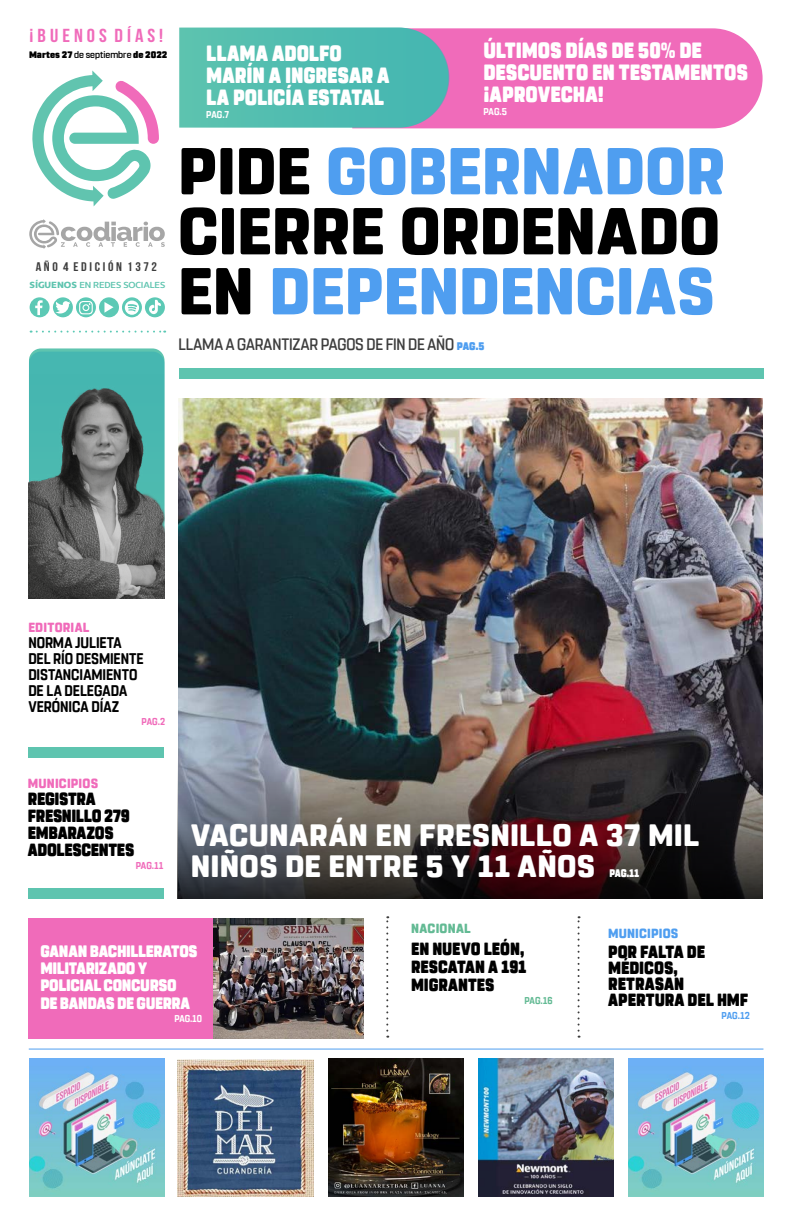
<style>
.page{position:relative;width:791px;height:1225px;background:#fff}
.page>*{position:absolute;margin:0;border:0;box-sizing:border-box;transform-origin:0 0}
.t1{font:800 66px/60px "Rohn Rounded";color:#4f9ef0;text-align:justify}
.t2{font:800 30.8px/31px "Rohn Rounded";letter-spacing:.01em;color:#fff}
.t3{font:900 22px/22px "Rohn Rounded";color:#fff;scale:.87 1}
.t4{font:18.8px "Bebas Neue";color:#f06bba;scale:1.1 1}
.t5{font:900 17.6px/17px "Rohn Rounded";letter-spacing:-.01em;color:#000;scale:.87 1}
.t6{font:900 17.6px/16px "Rohn Rounded";letter-spacing:-.01em;color:#000;scale:.88 1}
.t7{font:900 16.5px/17.3px "Rohn Rounded";letter-spacing:-.02em;color:#fff;scale:.9 1}
.t8{font:500 16.5px "Rohn Rounded";letter-spacing:-.005em;color:#3d3d3d;scale:.91 1}
.t9{font:700 15.4px/16px "Rohn Rounded";color:#000;scale:.88 1}
.t10{font:800 13.2px "Rohn Rounded";letter-spacing:.015em;color:#f06bba;scale:.95 1}
.t11{font:800 13.2px "Rohn Rounded";letter-spacing:.015em;color:#4f9ef0;scale:.95 1}
.t12{font:800 13.2px "Rohn Rounded";letter-spacing:.025em;color:#63ba94;scale:.95 1}
.t13{font:12.5px "Bebas Neue";color:#3d3d3d;scale:1.1 1}
.t14{font:900 11px "Rohn Rounded";color:#fff;scale:.85 1}
.t15{font:700 9.9px "Rohn Rounded";letter-spacing:.01em;color:#f06bba;scale:.91 1}
.t16{font:700 9.9px "Rohn Rounded";letter-spacing:-.01em;color:#fff;scale:.91 1}
.t17{font:700 9.9px "Rohn Rounded";color:#63ba94;scale:.91 1}
.t18{font:700 9.9px "Rohn Rounded";letter-spacing:-.01em;color:#fff;scale:.9 1}
.t19{font:700 9.9px "Rohn Rounded";color:#4f9ef0;scale:.91 1}
.t20{font:9.6px "Concord";letter-spacing:-.01em;color:#5ec4af}
.t21{font:900 9.4px "Rohn Rounded";color:#000}
.s1{font-weight:500}
.s2{font-weight:700}
.s3{color:#000}
.s4{font-weight:900;font-size:11px;color:#4f9ef0}
</style>
<div class="page">
<img style="left:178px;top:398px;width:585px;height:356px">
<div style="left:449px;top:28px;width:313px;height:100px;background:#f06bba"></div>
<hr style="left:29px;top:1048px;width:734px;height:1px;background:#4f9ef0">
<svg style="left:31px;top:330px;width:134px;height:2px"></svg>
<svg style="left:29px;top:219px;width:136px;height:30px"></svg>
<svg style="left:577px;top:916px;width:2px;height:121px"></svg>
<svg style="left:386px;top:916px;width:2px;height:121px"></svg>
<div style="left:29px;top:351px;width:135px;height:237px;background:#46b7b1;border-radius:12px"></div>
<img style="left:28px;top:374px;width:137px;height:224px">
<img style="left:478px;top:1058px;width:136px;height:138px">
<img style="left:29px;top:1058px;width:135px;height:138px">
<img style="left:629px;top:1058px;width:135px;height:138px">
<img style="left:328px;top:1058px;width:136px;height:138px">
<img style="left:178px;top:1059px;width:135px;height:137px">
<svg style="left:32px;top:70px;width:127px;height:136px"></svg>
<div style="left:30px;top:297px;width:20px;height:20px;background:#5cc9b5;border-radius:50%"></div>
<svg style="left:35px;top:300px;width:8px;height:15px"></svg>
<svg style="left:53px;top:297px;width:20px;height:20px"></svg>
<svg style="left:55px;top:301px;width:15px;height:12px"></svg>
<svg style="left:76px;top:297px;width:20px;height:20px"></svg>
<svg style="left:79px;top:301px;width:14px;height:13px"></svg>
<div style="left:99px;top:297px;width:20px;height:20px;background:#5cc9b5;border-radius:50%"></div>
<svg style="left:122px;top:297px;width:20px;height:20px"></svg>
<svg style="left:145px;top:297px;width:20px;height:20px"></svg>
<svg style="left:104px;top:302px;width:10px;height:11px"></svg>
<svg style="left:125px;top:300px;width:14px;height:15px"></svg>
<svg style="left:149px;top:300px;width:12px;height:14px"></svg>
<svg style="left:179px;top:28px;width:270px;height:100px;background:#56bab1"></svg>
<div style="left:28px;top:888px;width:136px;height:10px;background:#5ec4af"></div>
<div style="left:28px;top:748px;width:136px;height:10px;background:#5ec4af"></div>
<div style="left:179px;top:368px;width:585px;height:10px;background:#5ec4af"></div>
<div style="left:28px;top:918px;width:278px;height:120px;background:#f06bba"></div>
<img style="left:213px;top:918px;width:150px;height:120px">
<svg style="left:178px;top:754px;width:585px;height:144px;background:#453b3e"></svg>
<p class="t4" style="left:30px;top:26px;width:123px">¡ B U E N O S D Í A S !</p>
<p class="t21" style="left:29px;top:49px;width:140px">Martes 27 <span class="s1">de septiembre</span> de 2022</p>
<p class="t13" style="left:36px;top:259px;width:112px">A Ñ O 4 E D I C I Ó N 1 3 7 2</p>
<p class="t20" style="left:30px;top:279px;width:137px"><span class="s2">SÍGUENOS</span> EN REDES SOCIALES</p>
<p class="t3" style="left:206px;top:42px;width:212px">LLAMA ADOLFO<br>MARÍN A INGRESAR A<br>LA POLICÍA ESTATAL</p>
<p class="t16" style="left:206px;top:108px;width:27px">PAG.7</p>
<p class="t3" style="left:483px;top:39px;width:306px">ÚLTIMOS DÍAS DE 50% DE<br>DESCUENTO EN TESTAMENTOS ¡APROVECHA!</p>
<p class="t16" style="left:483px;top:106px;width:28px">PAG.5</p>
<h1 class="t1" style="left:178px;top:142px;width:548px"><span class="s3">PIDE</span> GOBERNADOR <span class="s3">CIERRE ORDENADO EN</span> DEPENDENCIAS</h1>
<p class="t8" style="left:178px;top:335px;width:338px">LLAMA A GARANTIZAR PAGOS DE FIN DE AÑO <span class="s4">PAG.5</span></p>
<p class="t10" style="left:28px;top:619px;width:66px">EDITORIAL</p>
<p class="t9" style="left:28px;top:634px;width:132px">NORMA JULIETA<br>DEL RÍO DESMIENTE<br>DISTANCIAMIENTO<br>DE LA DELEGADA<br>VERÓNICA DÍAZ</p>
<p class="t15" style="left:142px;top:715px;width:27px">PAG.2</p>
<p class="t10" style="left:28px;top:776px;width:75px">MUNICIPIOS</p>
<p class="t5" style="left:28px;top:791px;width:124px">REGISTRA<br>FRESNILLO 279<br>EMBARAZOS<br>ADOLESCENTES</p>
<p class="t15" style="left:136px;top:860px;width:32px">PAG.11</p>
<h2 class="t2" style="left:191px;top:820px;width:509px">VACUNARÁN EN FRESNILLO A 37 MIL<br>NIÑOS DE ENTRE 5 Y 11 AÑOS</h2>
<p class="t14" style="left:609px;top:867px;width:37px">PAG.11</p>
<p class="t7" style="left:40px;top:942px;width:176px">GANAN BACHILLERATOS<br>MILITARIZADO Y<br>POLICIAL CONCURSO<br>DE BANDAS DE GUERRA</p>
<p class="t18" style="left:175px;top:1012px;width:32px">PAG.10</p>
<p class="t12" style="left:411px;top:920px;width:64px">NACIONAL</p>
<p class="t5" style="left:411px;top:940px;width:134px;line-height:18px;text-align:justify">EN NUEVO LEÓN, RESCATAN A 191<br>MIGRANTES</p>
<p class="t17" style="left:524px;top:994px;width:33px">PAG.16</p>
<p class="t11" style="left:608px;top:925px;width:75px">MUNICIPIOS</p>
<p class="t6" style="left:608px;top:943px;width:161px">POR FALTA DE<br>MÉDICOS,<br>RETRASAN<br>APERTURA DEL HMF</p>
<p class="t19" style="left:721px;top:1009px;width:33px">PAG.12</p>
</div>
